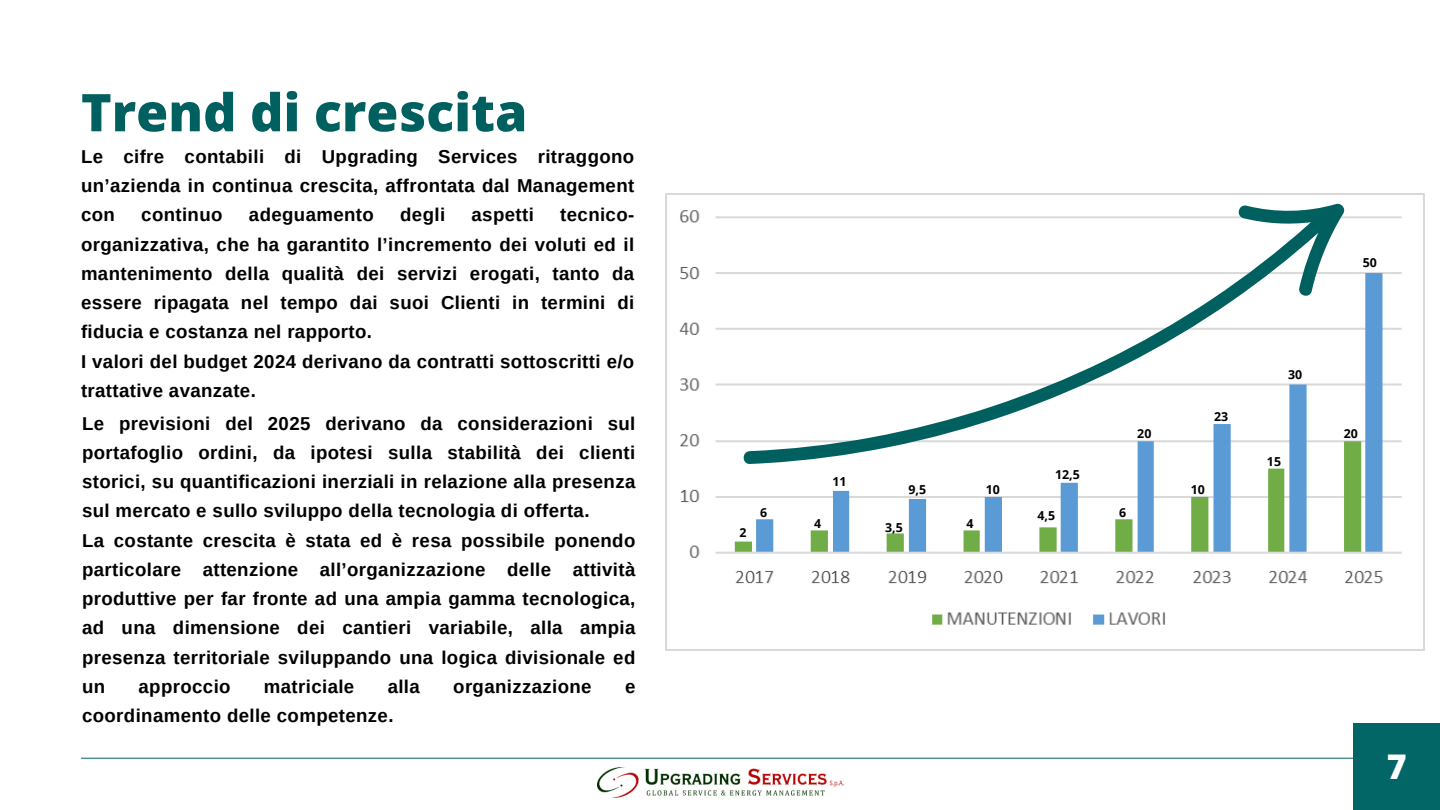
<style>
.page{position:relative;width:1440px;height:810px;background:#fff}
.page>*{position:absolute;margin:0;border:0;box-sizing:border-box;transform-origin:0 0}
.t1{font:800 52px "Open Sans";color:#006060}
.t2{font:800 34px "Open Sans";color:#fff}
.t3{font:700 18.6px/29.2px "Arimo";letter-spacing:.02em;color:#000}
.t4{font:700 12.4px "Open Sans";color:#000}
</style>
<div class="page">
<div style="left:1353px;top:723px;width:87px;height:87px;background:#026666"></div>
<img style="left:597px;top:768px;width:246px;height:30px">
<hr style="left:81px;top:758px;width:1278px;height:1px;background:#026666">
<img style="left:665px;top:193px;width:759px;height:457px">
<svg style="left:736px;top:193px;width:623px;height:458px"></svg>
<p class="t1" style="left:81px;top:76px;width:448px">Trend di crescita</p>
<p class="t3" style="left:81px;top:142px;width:555px;text-align:justify">Le cifre contabili di Upgrading Services ritraggono un’azienda in continua crescita, affrontata dal Management con</p>
<p class="t3" style="left:81px;top:200px;width:555px;text-indent:479px">tecnico&shy;organizzativa, che ha garantito l’incremento dei voluti ed il mantenimento della qualità dei servizi erogati, tanto da essere ripagata nel tempo dai suoi Clienti in termini di fiducia e costanza nel rapporto.<br>I valori del budget 2024 derivano da contratti sottoscritti e/o trattative avanzate.</p>
<p class="t3" style="left:141px;top:200px;width:83px">continuo</p>
<p class="t3" style="left:249px;top:200px;width:126px">adeguamento</p>
<p class="t3" style="left:400px;top:200px;width:46px">degli</p>
<p class="t3" style="left:472px;top:200px;width:64px">aspetti</p>
<p class="t3" style="left:82px;top:409px;width:555px">Le previsioni del 2025 derivano da considerazioni sul portafoglio ordini, da ipotesi sulla stabilità dei clienti storici, su quantificazioni inerziali in relazione alla presenza sul mercato e sullo sviluppo della tecnologia di offerta.<br>La costante crescita è stata ed è resa possibile ponendo particolare attenzione all’organizzazione delle attività produttive per far fronte ad una ampia gamma tecnologica, ad una dimensione dei cantieri variabile, alla ampia presenza territoriale sviluppando una logica divisionale ed un</p>
<p class="t3" style="left:139px;top:672px;width:94px">approccio</p>
<p class="t3" style="left:264px;top:672px;width:92px">matriciale</p>
<p class="t3" style="left:388px;top:672px;width:34px">alla</p>
<p class="t3" style="left:453px;top:672px;width:140px">organizzazione</p>
<p class="t3" style="left:625px;top:672px;width:12px">e</p>
<p class="t3" style="left:82px;top:701px;width:313px">coordinamento delle competenze.</p>
<p class="t4" style="left:739px;top:524px;width:9px">2</p>
<p class="t4" style="left:760px;top:504px;width:9px">6</p>
<p class="t4" style="left:833px;top:473px;width:16px">11</p>
<p class="t4" style="left:814px;top:515px;width:9px">4</p>
<p class="t4" style="left:908px;top:480px;width:19px">9,5</p>
<p class="t4" style="left:885px;top:519px;width:19px">3,5</p>
<p class="t4" style="left:967px;top:515px;width:9px">4</p>
<p class="t4" style="left:986px;top:481px;width:16px">10</p>
<p class="t4" style="left:1055px;top:466px;width:26px">12,5</p>
<p class="t4" style="left:1037px;top:507px;width:19px">4,5</p>
<p class="t4" style="left:1137px;top:425px;width:16px">20</p>
<p class="t4" style="left:1119px;top:504px;width:9px">6</p>
<h1 class="t4" style="left:1214px;top:408px;width:16px">23</h1>
<p class="t4" style="left:1191px;top:481px;width:16px">10</p>
<p class="t4" style="left:1288px;top:366px;width:16px">30</p>
<h2 class="t4" style="left:1267px;top:453px;width:16px">15</h2>
<h2 class="t4" style="left:1363px;top:253px;width:16px">50</h2>
<p class="t4" style="left:1344px;top:425px;width:16px">20</p>
<p class="t2" style="left:1387px;top:743px;width:21px">7</p>
</div>
